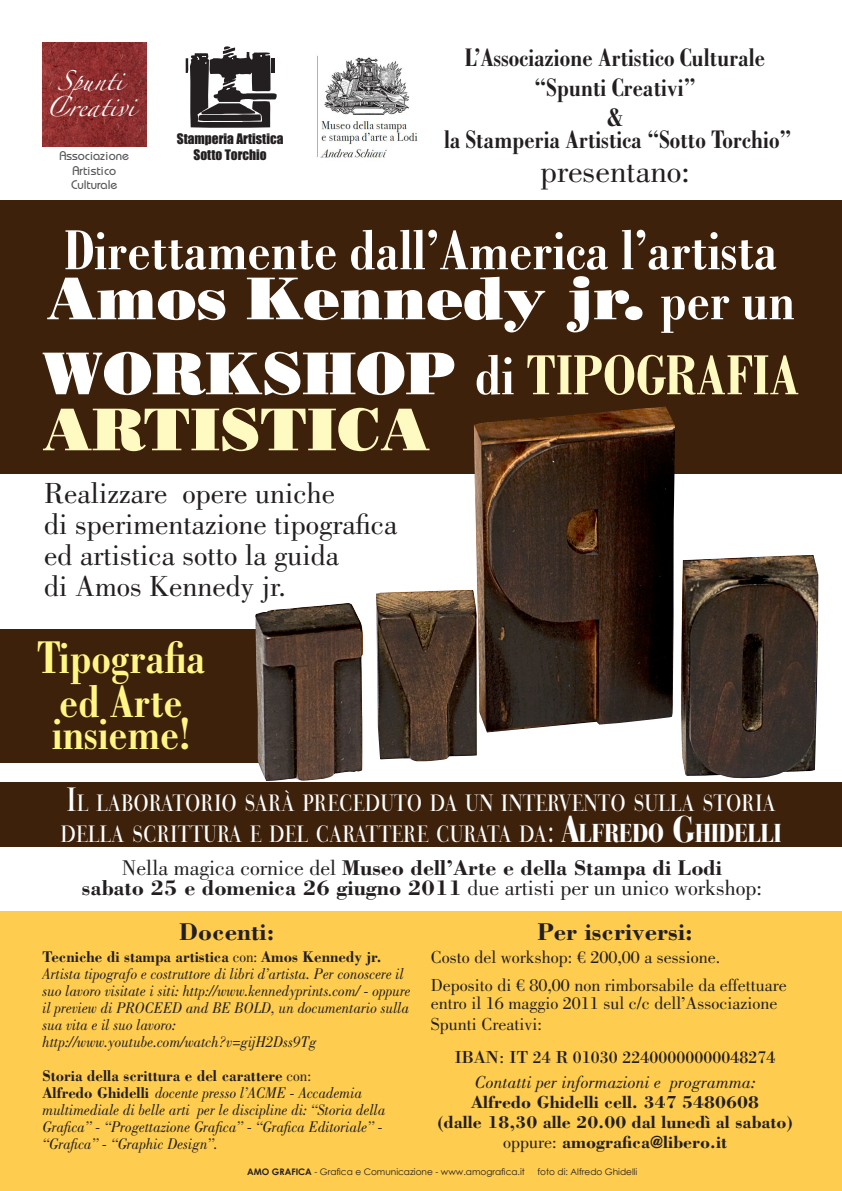
<style>
.page{position:relative;width:842px;height:1191px;background:#fff}
.page>*{position:absolute;margin:0;border:0;box-sizing:border-box;transform-origin:0 0}
.t1{font:700 condensed 60px "Bodoni";color:#fff}
.t2{font:700 condensed 60px "Bodoni";color:#fffac1}
.t3{font:60px "Bodoni Poster";color:#fff}
.t4{font:60px "Bodoni Poster";color:#fffac1}
.t5{font:700 condensed 48.8px "Bodoni";color:#fff685}
.t6{font:33px "Bodoni";color:#231f20}
.t7{font:30px "Bodoni";color:#231f20}
.t8{font:700 condensed 27px "Bodoni";color:#231f20}
.t9{font:700 25px "Bodoni";color:#231f20}
.t10{font:700 22px "Bodoni";color:#231f20}
.t11{font:21.9px "Bauer Bodoni BT Titling";color:#fff;scale:.8 1}
.t12{font:18.2px/26.7px "Zapfino";color:#fff;text-align:center}
.t13{font:18px/18px "Bodoni";color:#231f20}
.t14{font:700 18px "Bodoni";color:#231f20}
.t15{font:italic 18px "Bodoni";color:#231f20}
.t16{font:18px "Bodoni";color:#231f20}
.t17{font:italic 16px/17px "Bodoni";color:#231f20;scale:.94 1}
.t18{font:700 16px "Bodoni";color:#231f20;scale:.94 1}
.t19{font:13.4px "Impact";color:#231f20}
.t20{font:500 12.6px/14px "Bauhaus";color:#57585a;text-align:center}
.t21{font:9px "Century Gothic";color:#231f20}
.s1{font-family:"Bodoni";font-weight:700;font-stretch:condensed}
.s2{font-family:"Bodoni Poster";font-weight:400;font-stretch:normal;color:#fff}
.s3{color:#fff}
.s4{font-size:31.2px}
.s5{font-family:"Bauer Bodoni BT";font-weight:900;font-size:38.8px}
.s6{font-family:"Bauer Bodoni BT";font-weight:900;font-size:27.1px}
.s7{font-weight:400}
.s8{font-weight:700;font-style:normal}
.s9{font-weight:700}
</style>
<div class="page">
<div style="left:0;top:783px;width:842px;height:64px;background:#3e210a"></div>
<div style="left:0;top:911px;width:842px;height:280px;background:#fecc4e"></div>
<div style="left:0;top:629px;width:269px;height:133px;background:#3e210a"></div>
<div style="left:0;top:200px;width:842px;height:274px;background:#3e210a"></div>
<img style="left:43px;top:42px;width:104px;height:105px">
<svg style="left:185px;top:46px;width:92px;height:82px"></svg>
<img style="left:255px;top:406px;width:563px;height:375px">
<img style="left:317px;top:56px;width:101px;height:102px">
<p class="t12" style="left:45px;top:70px;width:91px">Spunti<br>Creativi</p>
<p class="t20" style="left:60px;top:149px;width:71px">Associazione<br>Artistico<br>Culturale</p>
<p class="t19" style="left:193px;top:146px;width:75px">Sotto Torchio</p>
<p class="t19" style="left:177px;top:130px;width:108px">Stamperia Artistica</p>
<p class="t8" style="left:465px;top:42px;width:302px">L’Associazione Artistico Culturale</p>
<p class="t8" style="left:535px;top:72px;width:163px">“Spunti Creativi”</p>
<p class="t8" style="left:607px;top:102px;width:18px">&amp;</p>
<p class="t8" style="left:444px;top:124px;width:349px">la Stamperia Artistica “Sotto Torchio”</p>
<p class="t6" style="left:540px;top:153px;width:151px">presentano:</p>
<p class="t1" style="left:64px;top:217px;width:715px">Direttamente dall’America l’artista</p>
<p class="t3" style="left:47px;top:261px;width:750px">Amos Kennedy jr. <span class="s1">per un</span></p>
<p class="t2" style="left:43px;top:342px;width:758px"><span class="s2">WORKSHOP</span> <span class="s3">di</span> TIPOGRAFIA</p>
<p class="t4" style="left:43px;top:392px;width:389px">ARTISTICA</p>
<p class="t7" style="left:44px;top:477px;width:292px">Realizzare opere uniche</p>
<p class="t7" style="left:44px;top:508px;width:355px">di sperimentazione tipografica</p>
<p class="t7" style="left:44px;top:539px;width:296px">ed artistica sotto la guida</p>
<p class="t7" style="left:44px;top:570px;width:243px">di Amos Kennedy jr.</p>
<p class="t5" style="left:37px;top:630px;width:170px">Tipografia</p>
<p class="t5" style="left:59px;top:674px;width:125px">ed Arte</p>
<p class="t5" style="left:52px;top:706px;width:140px">insieme!</p>
<p class="t11" style="left:66px;top:790px;width:888px"><span class="s4">I</span>L LABORATORIO SARÀ PRECEDUTO DA UN INTERVENTO SULLA STORIA</p>
<p class="t11" style="left:60px;top:821px;width:903px">DELLA SCRITTURA E DEL CARATTERE CURATA DA<span class="s4">:</span> <span class="s5">A</span><span class="s6">LFREDO</span> <span class="s5">G</span><span class="s6">HIDELLI</span></p>
<p class="t10" style="left:122px;top:853px;width:602px"><span class="s7">Nella magica cornice del</span> Museo dell’Arte e della Stampa di Lodi</p>
<p class="t10" style="left:82px;top:873px;width:682px">sabato 25 e domenica 26 giugno 2011 <span class="s7">due artisti per un unico workshop:</span></p>
<p class="t9" style="left:179px;top:915px;width:97px">Docenti:</p>
<p class="t9" style="left:537px;top:915px;width:158px">Per iscriversi:</p>
<p class="t18" style="left:43px;top:946px;width:362px">Tecniche di stampa artistica <span class="s7">con:</span> Amos Kennedy jr.</p>
<p class="t17" style="left:43px;top:965px;width:393px">Artista tipografo e costruttore di libri d’artista. Per conoscere il suo lavoro visitate i siti: http://www.kennedyprints.com/ - oppure il preview di PROCEED and BE BOLD, un documentario sulla sua vita e il suo lavoro: http://www.youtube.com/watch?v=gijH2Dss9Tg</p>
<p class="t18" style="left:43px;top:1065px;width:287px">Storia della scrittura e del carattere <span class="s7">con:</span></p>
<p class="t17" style="left:43px;top:1084px;width:366px"><span class="s8">Alfredo Ghidelli</span> docente presso l’ACME - Accademia multimediale di belle arti per le discipline di: “Storia della Grafica” - “Progettazione Grafica” - “Grafica Editoriale” - “Grafica” - “Graphic Design”.</p>
<p class="t13" style="left:431px;top:948px;width:291px">Costo del workshop: € 200,00 a sessione.</p>
<p class="t13" style="left:431px;top:976px;width:357px">Deposito di € 80,00 non rimborsabile da effettuare entro il 16 maggio 2011 sul c/c dell’Associazione</p>
<p class="t13" style="left:431px;top:1015px;width:112px">Spunti Creativi:</p>
<p class="t16" style="left:455px;top:1045px;width:322px">IBAN: IT 24 R 01030 22400000000048274</p>
<p class="t15" style="left:475px;top:1071px;width:282px">Contatti per informazioni e programma:</p>
<p class="t14" style="left:471px;top:1090px;width:289px">Alfredo Ghidelli cell. 347 5480608</p>
<p class="t14" style="left:438px;top:1110px;width:356px">(dalle 18,30 alle 20.00 dal lunedì al sabato)</p>
<p class="t14" style="left:503px;top:1131px;width:225px"><span class="s7">oppure:</span> amografica@libero.it</p>
<p class="t21" style="left:247px;top:1166px;width:279px"><span class="s9">AMO GRAFICA</span> - Grafica e Comunicazione - www.amografica.it</p>
<p class="t21" style="left:537px;top:1166px;width:101px">foto di: Alfredo Ghidelli</p>
</div>
